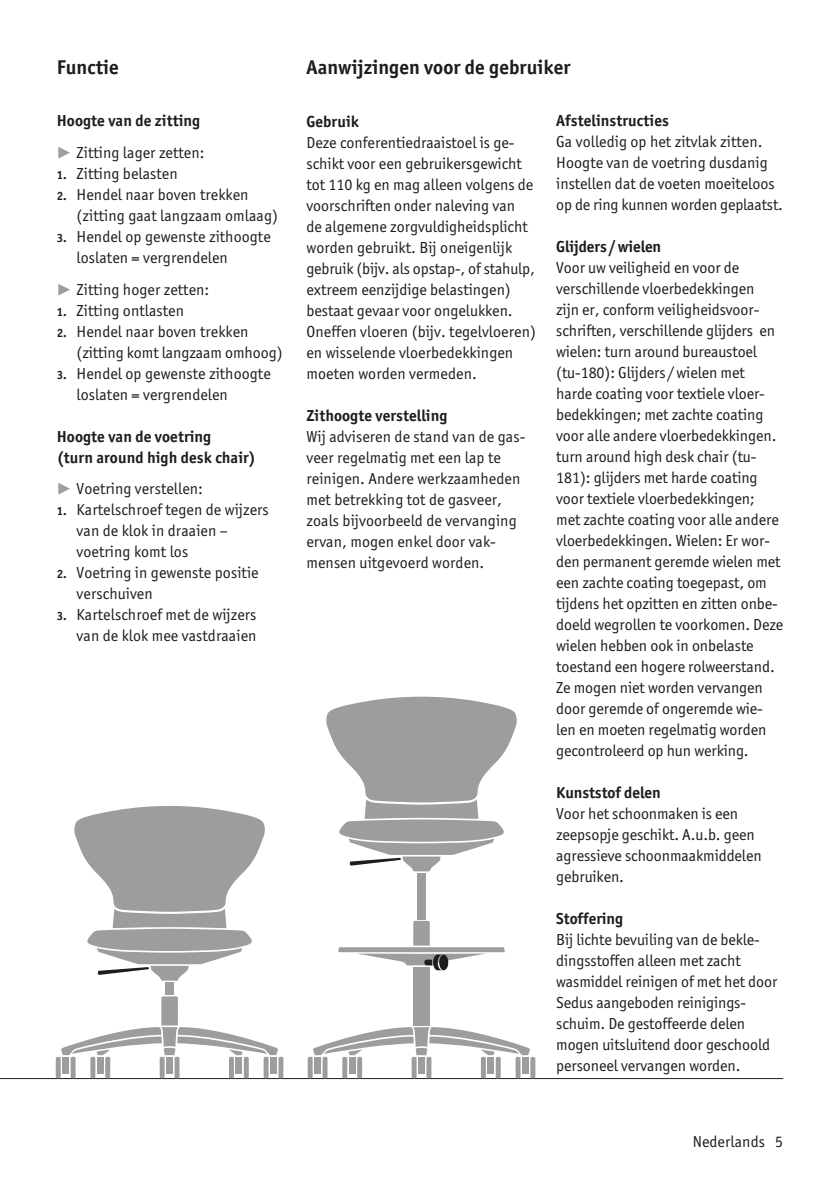
<style>
.page{position:relative;width:840px;height:1191px;background:#fff}
.page>*{position:absolute;margin:0;border:0;box-sizing:border-box;transform-origin:0 0}
.t1{font:700 20px "Officina San Itc T";letter-spacing:.005em;color:#1d1d1b}
.t2{font:16px/21px "Officina San Itc T";letter-spacing:-.005em;color:#1d1d1b}
.t3{font:700 16px/21px "Officina San Itc T";letter-spacing:.005em;color:#1d1d1b}
.s1{font-weight:700}
.s2{font-family:"European Pi Four";font-size:15px;color:#9d9d9d}
.s3{font-weight:700;font-size:12px}
</style>
<div class="page">
<hr style="left:0;top:1078px;width:782px;height:1px;background:#1d1d1b">
<div style="left:307px;top:1056px;width:5px;height:22px;background:#9d9d9d;border-radius:2px"></div>
<div style="left:322px;top:1056px;width:5px;height:22px;background:#9d9d9d;border-radius:2px"></div>
<div style="left:314px;top:1056px;width:7px;height:17px;background:#9d9d9d"></div>
<div style="left:342px;top:1056px;width:5px;height:22px;background:#9d9d9d;border-radius:2px"></div>
<div style="left:357px;top:1056px;width:5px;height:22px;background:#9d9d9d;border-radius:2px"></div>
<div style="left:349px;top:1056px;width:6px;height:17px;background:#9d9d9d"></div>
<div style="left:411px;top:1056px;width:5px;height:22px;background:#9d9d9d;border-radius:2px"></div>
<div style="left:426px;top:1056px;width:5px;height:22px;background:#9d9d9d;border-radius:2px"></div>
<div style="left:418px;top:1056px;width:6px;height:17px;background:#9d9d9d"></div>
<div style="left:530px;top:1056px;width:5px;height:22px;background:#9d9d9d;border-radius:2px"></div>
<div style="left:515px;top:1056px;width:5px;height:22px;background:#9d9d9d;border-radius:2px"></div>
<div style="left:522px;top:1056px;width:6px;height:17px;background:#9d9d9d"></div>
<div style="left:495px;top:1056px;width:5px;height:22px;background:#9d9d9d;border-radius:2px"></div>
<div style="left:480px;top:1056px;width:5px;height:22px;background:#9d9d9d;border-radius:2px"></div>
<div style="left:487px;top:1056px;width:7px;height:17px;background:#9d9d9d"></div>
<svg style="left:313px;top:1027px;width:216px;height:28px"></svg>
<div style="left:417px;top:873px;width:8px;height:46px;background:#9d9d9d"></div>
<div style="left:413px;top:967px;width:16px;height:58px;background:#9d9d9d"></div>
<svg style="left:326px;top:696px;width:191px;height:175px"></svg>
<svg style="left:338px;top:921px;width:166px;height:49px"></svg>
<div style="left:56px;top:1056px;width:5px;height:22px;background:#9d9d9d;border-radius:2px"></div>
<hr style="left:71px;top:1056px;width:4px;height:22px;background:#9d9d9d;border-radius:2px">
<div style="left:62px;top:1056px;width:7px;height:17px;background:#9d9d9d"></div>
<div style="left:90px;top:1056px;width:5px;height:22px;background:#9d9d9d;border-radius:2px"></div>
<div style="left:105px;top:1056px;width:5px;height:22px;background:#9d9d9d;border-radius:2px"></div>
<div style="left:97px;top:1056px;width:6px;height:17px;background:#9d9d9d"></div>
<hr style="left:160px;top:1056px;width:4px;height:22px;background:#9d9d9d;border-radius:2px">
<div style="left:174px;top:1056px;width:5px;height:22px;background:#9d9d9d;border-radius:2px"></div>
<div style="left:166px;top:1056px;width:7px;height:17px;background:#9d9d9d"></div>
<div style="left:278px;top:1056px;width:5px;height:22px;background:#9d9d9d;border-radius:2px"></div>
<div style="left:263px;top:1056px;width:5px;height:22px;background:#9d9d9d;border-radius:2px"></div>
<div style="left:270px;top:1056px;width:7px;height:17px;background:#9d9d9d"></div>
<div style="left:244px;top:1056px;width:5px;height:22px;background:#9d9d9d;border-radius:2px"></div>
<div style="left:229px;top:1056px;width:5px;height:22px;background:#9d9d9d;border-radius:2px"></div>
<div style="left:235px;top:1056px;width:7px;height:17px;background:#9d9d9d"></div>
<svg style="left:61px;top:996px;width:217px;height:59px"></svg>
<div style="left:165px;top:982px;width:9px;height:12px;background:#9d9d9d"></div>
<svg style="left:74px;top:806px;width:191px;height:174px"></svg>
<p class="t1" style="left:57px;top:55px;width:64px">Functie</p>
<p class="t1" style="left:306px;top:55px;width:265px">Aanwijzingen voor de gebruiker</p>
<p class="t2" style="left:57px;top:105px;width:149px;line-height:32px"><span class="s1">Hoogte van de zitting<br></span><span class="s2">P</span> Zitting lager zetten:</p>
<p class="t2" style="left:57px;top:163px;width:122px"><span class="s3">1.</span> Zitting belasten</p>
<p class="t2" style="left:77px;top:184px;width:203px;text-indent:-20px"><span class="s3">2.</span> Hendel naar boven trekken (zitting gaat langzaam omlaag)</p>
<p class="t2" style="left:77px;top:226px;width:195px;text-indent:-20px"><span class="s3">3.</span> Hendel op gewenste zithoogte loslaten = vergrendelen</p>
<p class="t2" style="left:57px;top:279px;width:154px"><span class="s2">P</span> Zitting hoger zetten:</p>
<p class="t2" style="left:57px;top:300px;width:129px"><span class="s3">1.</span> Zitting ontlasten</p>
<p class="t2" style="left:77px;top:321px;width:207px;text-indent:-20px"><span class="s3">2.</span> Hendel naar boven trekken (zitting komt langzaam omhoog)</p>
<p class="t2" style="left:77px;top:363px;width:195px;text-indent:-20px"><span class="s3">3.</span> Hendel op gewenste zithoogte loslaten = vergrendelen</p>
<p class="t3" style="left:57px;top:425px;width:201px">Hoogte van de voetring<br>(turn around high desk chair)</p>
<p class="t2" style="left:57px;top:478px;width:148px"><span class="s2">P</span> Voetring verstellen:</p>
<p class="t2" style="left:77px;top:499px;width:194px;text-indent:-20px"><span class="s3">1.</span> Kartelschroef tegen de wijzers van de klok in draaien – voetring komt los</p>
<p class="t2" style="left:77px;top:562px;width:183px;text-indent:-20px"><span class="s3">2.</span> Voetring in gewenste positie verschuiven</p>
<p class="t2" style="left:57px;top:604px;width:201px;text-align:right"><span class="s3">3.</span> Kartelschroef met de wijzers van de klok mee vastdraaien</p>
<p class="t3" style="left:306px;top:110px;width:54px">Gebruik</p>
<p class="t2" style="left:306px;top:132px;width:231px">Deze conferentiedraaistoel is ge&shy;schikt voor een gebruikersgewicht tot 110 kg en mag alleen volgens de voorschriften onder naleving van<br>de algemene zorgvuldigheidsplicht worden gebruikt. Bij oneigenlijk gebruik (bijv. als opstap-, of stahulp, extreem eenzijdige belastingen) bestaat gevaar voor ongelukken.<br>Oneffen vloeren (bijv. tegelvloeren) en wisselende vloerbedekkingen moeten worden vermeden.</p>
<p class="t3" style="left:306px;top:404px;width:142px">Zithoogte verstelling</p>
<p class="t2" style="left:306px;top:425px;width:220px">Wij adviseren de stand van de gas&shy;veer regelmatig met een lap te reinigen. Andere werkzaamheden met betrekking tot de gasveer, zoals bijvoorbeeld de vervanging ervan, mogen enkel door vak&shy;mensen uitgevoerd worden.</p>
<p class="t3" style="left:556px;top:110px;width:114px">Afstelinstructies</p>
<p class="t2" style="left:556px;top:131px;width:228px">Ga volledig op het zitvlak zitten.<br>Hoogte van de voetring dusdanig instellen dat de voeten moeiteloos op de ring kunnen worden geplaatst.</p>
<p class="t3" style="left:556px;top:236px;width:106px">Glijders /wielen</p>
<p class="t2" style="left:556px;top:257px;width:228px">Voor uw veiligheid en voor de verschillende vloerbedekkingen<br>zijn er, conform veiligheidsvoor&shy;schriften, verschillende glijders en wielen: turn around bureaustoel (tu-180): Glijders /wielen met harde coating voor textiele vloer&shy;bedekkingen; met zachte coating voor alle andere vloerbedekkingen. turn around high desk chair (tu-181): glijders met harde coating voor textiele vloerbedekkingen;<br>met zachte coating voor alle andere vloerbedekkingen. Wielen: Er wor&shy;den permanent geremde wielen met een zachte coating toegepast, om tijdens het opzitten en zitten onbe&shy;doeld wegrollen te voorkomen. Deze wielen hebben ook in onbelaste toestand een hogere rolweerstand.<br>Ze mogen niet worden vervangen door geremde of ongeremde wie&shy;len en moeten regelmatig worden gecontroleerd op hun werking.</p>
<p class="t3" style="left:556px;top:782px;width:106px">Kunststof delen</p>
<p class="t2" style="left:556px;top:803px;width:207px">Voor het schoonmaken is een zeepsopje geschikt. A.u.b. geen agressieve schoonmaakmiddelen gebruiken.</p>
<p class="t3" style="left:556px;top:908px;width:68px">Stoffering</p>
<p class="t2" style="left:556px;top:929px;width:222px">Bij lichte bevuiling van de bekle&shy;dingsstoffen alleen met zacht wasmiddel reinigen of met het door<br>Sedus aangeboden reinigings&shy;schuim. De gestoffeerde delen mogen uitsluitend door geschoold personeel vervangen worden.</p>
<p class="t2" style="left:692px;top:1130px;width:92px">Nederlands 5</p>
</div>
